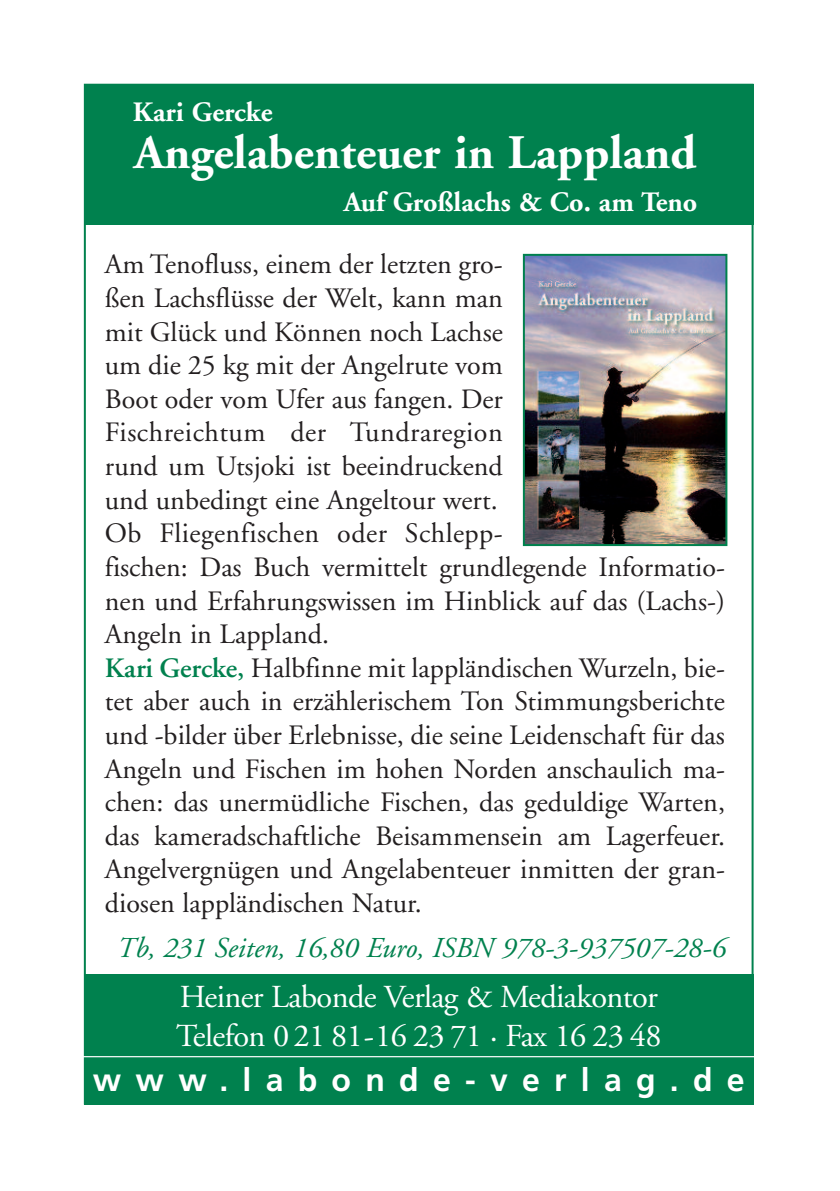
<style>
.page{position:relative;width:840px;height:1191px;background:#fff}
.page>*{position:absolute;margin:0;border:0;box-sizing:border-box;transform-origin:0 0}
.t1{font:700 48px "Adobe Garamond";color:#fff}
.t2{font:32px/38.4px "Adobe Garamond";letter-spacing:-.02em;color:#fff}
.t3{font:700 32px "Frutiger";letter-spacing:.445em;color:#fff}
.t4{font:italic 28.8px "Adobe Garamond";color:#00814e}
.t5{font:28px/33.6px "Adobe Garamond";color:#231f20}
.t6{font:700 28px "Adobe Garamond";color:#fff}
.s1{font-weight:600;color:#00814e}
</style>
<div class="page">
<div style="left:84px;top:973px;width:669px;height:131px;background:#00814e"></div>
<hr style="left:84px;top:1056px;width:669px;height:1px;background:#fff">
<div style="left:84px;top:84px;width:669px;height:140px;background:#00814e"></div>
<img style="left:525px;top:257px;width:199px;height:286px">
<div style="left:522px;top:254px;width:205px;height:292px;border:2px solid #00814e"></div>
<p class="t6" style="left:133px;top:101px;width:141px">Kari Gercke</p>
<h1 class="t1" style="left:134px;top:133px;width:563px">Angelabenteuer in Lappland</h1>
<p class="t6" style="left:344px;top:191px;width:355px">Auf Großlachs &amp; Co. am Teno</p>
<p class="t5" style="left:105px;top:250px;width:621px">Am Tenofluss, einem der letzten gro-<br>ßen Lachsflüsse der Welt, kann man<br>mit Glück und Können noch Lachse<br>um die 25 kg mit der Angelrute vom<br>Boot oder vom Ufer aus fangen. Der<br>Fischreichtum der Tundraregion<br>rund um Utsjoki ist beeindruckend<br>und unbedingt eine Angeltour wert.<br>Ob Fliegenfischen oder Schlepp -<br>fisch en: Das Buch vermittelt grundlegende Informa tio - nen und Erfahrungs wis sen im Hinblick auf das (Lachs-)<br>Angeln in Lappland.<br><span class="s1">Kari Gercke,</span> Halbfinne mit lappländischen Wurzeln, bie&shy;tet aber auch in erzählerischem Ton Stim mungs berichte und -bilder über Erlebnisse, die seine Lei den schaft für das Angeln und Fischen im hohen Norden anschaulich ma - chen: das unermüdliche Fischen, das ge dul dige War ten, das kameradschaftliche Beisam men sein am Lager feuer.<br>Angelvergnügen und Angelabenteuer in mit ten der gran&shy;diosen lappländischen Natur.</p>
<p class="t4" style="left:116px;top:936px;width:610px">Tb, 231 Seiten, 16,80 Euro, ISBN 978-3-937507-28-6</p>
<p class="t2" style="left:176px;top:980px;width:486px">Heiner Labonde Verlag &amp; Mediakontor<br>Telefon 0 21 81-16 23 71 · Fax 16 23 48</p>
<p class="t3" style="left:93px;top:1067px;width:653px">www.labonde-verlag.de</p>
</div>
